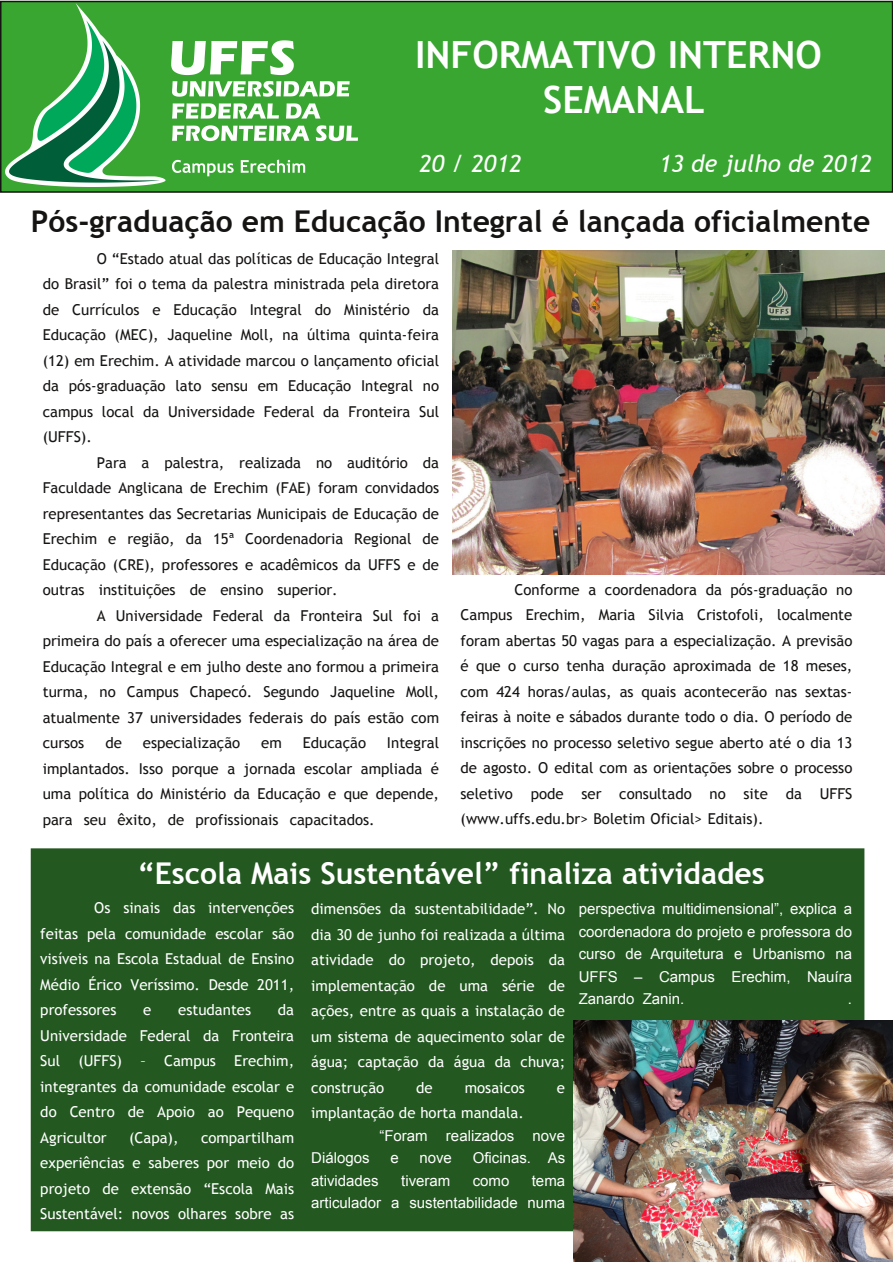
<style>
.page{position:relative;width:893px;height:1263px;background:#fff}
.page>*{position:absolute;margin:0;border:0;box-sizing:border-box;transform-origin:0 0}
.t1{font:700 37.5px/45px "Trebuchet MS";color:#fff;text-align:center}
.t2{font:700 30px "Trebuchet MS";color:#161413}
.t3{font:700 30px "Trebuchet MS";color:#fff}
.t4{font:italic 24px "Trebuchet MS";color:#fff}
.t5{font:italic 700 24px "Trebuchet";color:#fff}
.t6{font:15px/25.5px "Trebuchet MS";color:#161413;text-align:justify}
.t7{font:15px/25.5px "Trebuchet MS";color:#fff;text-align:justify}
.t8{font:15px/22.5px "Arial";color:#fff;text-align:right}
</style>
<div class="page">
<div style="left:32px;top:850px;width:831px;height:380px;background:#235820"></div>
<div style="left:31px;top:848px;width:833px;height:383px;border:3px solid #235820"></div>
<div style="left:1px;top:2px;width:891px;height:190px;background:#38a630"></div>
<div style="left:0;top:1px;width:893px;height:192px;border:2px solid #161413"></div>
<img style="left:6px;top:4px;width:352px;height:182px">
<img style="left:453px;top:250px;width:432px;height:324px">
<img style="left:573px;top:1020px;width:320px;height:241px">
<h1 class="t1" style="left:415px;top:33px;width:408px">INFORMATIVO INTERNO<br>SEMANAL</h1>
<h3 class="t4" style="left:419px;top:150px;width:104px">20 / 2012</h3>
<h3 class="t4" style="left:659px;top:150px;width:215px">13 de julho de 2012</h3>
<h3 class="t5" style="left:399px;top:152px;width:67px">16/12</h3>
<h3 class="t5" style="left:639px;top:152px;width:233px">15 de junho de 2012</h3>
<h2 class="t2" style="left:31px;top:205px;width:841px">Pós‐graduação em Educação Integral é lançada oficialmente</h2>
<p class="t6" style="left:43px;top:246px;width:398px;text-indent:54px">O “Estado atual das políticas de Educação Integral do Brasil” foi o tema da palestra ministrada pela diretora de Currículos e Educação Integral do Ministério da Educação (MEC), Jaqueline Moll, na última quinta‐feira (12) em Erechim. A atividade marcou o lançamento oficial da pós‐graduação lato sensu em Educação Integral no campus local da Universidade Federal da Fronteira Sul (UFFS).</p>
<p class="t6" style="left:43px;top:450px;width:398px;text-indent:54px">Para a palestra, realizada no auditório da Faculdade Anglicana de Erechim (FAE) foram convidados representantes das Secretarias Municipais de Educação de Erechim e região, da 15ª Coordenadoria Regional de Educação (CRE), professores e acadêmicos da UFFS e de outras instituições de ensino superior.</p>
<p class="t6" style="left:43px;top:603px;width:398px;text-indent:54px">A Universidade Federal da Fronteira Sul foi a primeira do país a oferecer uma especialização na área de Educação Integral e em julho deste ano formou a primeira turma, no Campus Chapecó. Segundo Jaqueline Moll, atualmente 37 universidades federais do país estão com cursos</p>
<p class="t6" style="left:43px;top:730px;width:398px;text-indent:344px">Integral implantados. Isso porque a jornada escolar ampliada é uma política do Ministério da Educação e que depende, para seu êxito, de profissionais capacitados.</p>
<p class="t6" style="left:105px;top:730px;width:18px">de</p>
<p class="t6" style="left:143px;top:730px;width:99px">especialização</p>
<p class="t6" style="left:261px;top:730px;width:22px">em</p>
<p class="t6" style="left:303px;top:730px;width:65px">Educação</p>
<p class="t6" style="left:460px;top:577px;width:393px;text-indent:54px">Conforme a coordenadora da pós‐graduação no Campus Erechim, Maria Silvia Cristofoli, localmente foram abertas 50 vagas para a especialização. A previsão é que o curso tenha duração aproximada de 18 meses, com 424 horas/aulas, as quais acontecerão nas sextas‐ feiras à noite e sábados durante todo o dia. O período de inscrições no processo seletivo segue aberto até o dia 13 de agosto. O edital com as orientações sobre o processo seletivo pode ser consultado no site da UFFS (www.uffs.edu.br&gt; Boletim Oficial&gt; Editais).</p>
<h2 class="t3" style="left:137px;top:856px;width:629px">“Escola Mais Sustentável” finaliza atividades</h2>
<p class="t7" style="left:311px;top:896px;width:255px">dimensões da sustentabilidade”. No dia 30 de junho foi realizada a última atividade do projeto, depois da implementação de uma série de ações, entre as quais a instalação de um sistema de aquecimento solar de água; captação da água da chuva; construção</p>
<p class="t7" style="left:40px;top:895px;width:255px;text-indent:54px">Os sinais das intervenções feitas pela comunidade escolar são visíveis na Escola Estadual de Ensino Médio Érico Veríssimo. Desde 2011, professores</p>
<p class="t8" style="left:579px;top:898px;width:275px;text-align:justify">perspectiva multidimensional”, explica a coordenadora do projeto e professora do curso de Arquitetura e Urbanismo na UFFS – Campus Erechim, Nauíra Zanardo Zanin.</p>
<p class="t8" style="left:848px;top:988px;width:6px">.</p>
<p class="t7" style="left:40px;top:997px;width:255px;text-indent:238px">da Universidade Federal da Fronteira Sul (UFFS) – Campus Erechim, integrantes da comunidade escolar e do Centro de Apoio ao Pequeno Agricultor</p>
<p class="t7" style="left:143px;top:997px;width:10px">e</p>
<p class="t7" style="left:178px;top:997px;width:75px">estudantes</p>
<p class="t7" style="left:416px;top:1075px;width:18px">de</p>
<p class="t7" style="left:465px;top:1075px;width:62px">mosaicos</p>
<p class="t7" style="left:557px;top:1075px;width:10px">e</p>
<p class="t7" style="left:311px;top:1100px;width:214px">implantação de horta mandala.</p>
<p class="t8" style="left:379px;top:1124px;width:187px">“Foram realizados nove</p>
<p class="t8" style="left:311px;top:1147px;width:60px">Diálogos</p>
<p class="t8" style="left:390px;top:1147px;width:10px">e</p>
<p class="t8" style="left:419px;top:1147px;width:34px">nove</p>
<p class="t8" style="left:473px;top:1147px;width:94px">Oficinas. As</p>
<p class="t8" style="left:311px;top:1169px;width:69px">atividades</p>
<p class="t8" style="left:401px;top:1169px;width:51px">tiveram</p>
<p class="t8" style="left:473px;top:1169px;width:38px">como</p>
<p class="t7" style="left:40px;top:1125px;width:255px;text-indent:161px">compartilham experiências e saberes por meio do projeto de extensão “Escola Mais Sustentável: novos olhares sobre as</p>
<p class="t7" style="left:129px;top:1125px;width:51px">(Capa),</p>
<p class="t8" style="left:311px;top:1169px;width:255px">tema<br>articulador a sustentabilidade numa</p>
</div>
